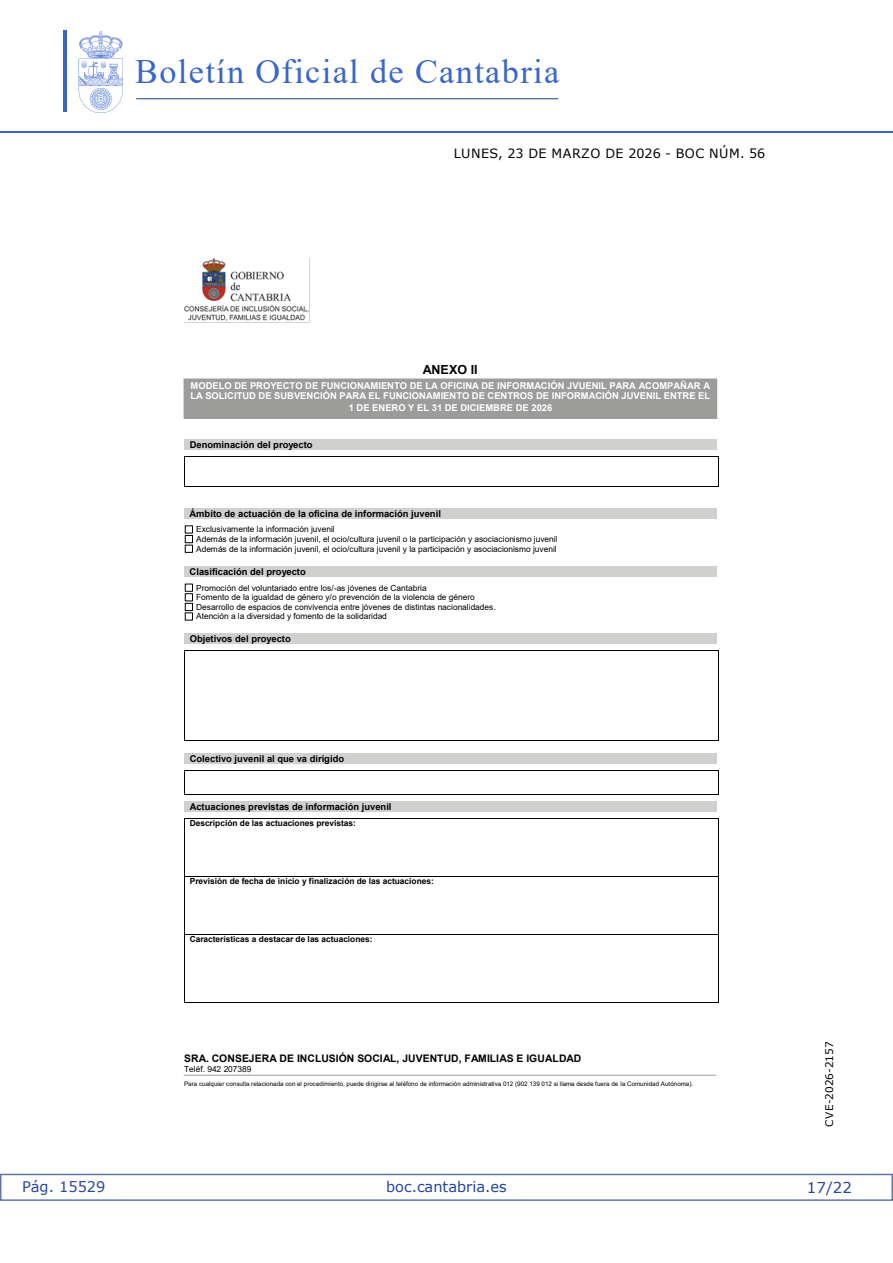
<style>
.page{position:relative;width:893px;height:1263px;background:#fff}
.page>*{position:absolute;margin:0;border:0;box-sizing:border-box;transform-origin:0 0}
.t1{font:34.2px "Times New Roman";letter-spacing:.04em;color:#3a66cc}
.t2{font:15px "Verdana 2";color:#27459e}
.t3{font:14.55px "Verdana 2";color:#27459e}
.t4{font:12.75px "Verdana 2";letter-spacing:.035em;color:#000}
.t5{font:700 12.45px "Arial";color:#000}
.t6{font:10.5px "Verdana 2";color:#000}
.t7{font:700 10.35px "Arial";color:#000}
.t8{font:700 9.45px/10.9px "Arial";color:#fff;text-align:center}
.t9{font:700 9.45px "Arial";color:#000}
.t10{font:8.4px/9.6px "Arial";letter-spacing:-.005em;color:#000}
.t11{font:700 8.4px "Arial";color:#000}
.t12{font:6.3px "Arial";letter-spacing:.005em;color:#000}
</style>
<div class="page">
<hr style="left:0;top:132px;width:893px;height:1px;background:#3a66cc">
<hr style="left:136px;top:99px;width:422px;height:1px;background:#2a4993">
<svg style="left:79px;top:31px;width:44px;height:82px"></svg>
<hr style="left:63px;top:30px;width:4px;height:82px;background:#3a66cc">
<div style="left:0;top:1174px;width:893px;height:27px;border:1px solid #5e73ae"></div>
<img style="left:184px;top:258px;width:125px;height:65px">
<hr style="left:184px;top:1075px;width:532px;height:1px;background:#9c9c9b">
<div style="left:184px;top:379px;width:533px;height:39px;background:#9c9c9b"></div>
<div style="left:184px;top:439px;width:532px;height:11px;background:#d0d0cf"></div>
<hr style="left:184px;top:456px;width:534px;height:1px;background:#000">
<hr style="left:184px;top:456px;width:1px;height:30px;background:#000">
<hr style="left:184px;top:486px;width:534px;height:1px;background:#000">
<hr style="left:718px;top:456px;width:1px;height:30px;background:#000">
<div style="left:185px;top:525px;width:8px;height:8px;border:1px solid #000"></div>
<div style="left:185px;top:535px;width:8px;height:8px;border:1px solid #000"></div>
<div style="left:185px;top:545px;width:8px;height:8px;border:1px solid #000"></div>
<div style="left:185px;top:584px;width:8px;height:8px;border:1px solid #000"></div>
<div style="left:185px;top:593px;width:8px;height:8px;border:1px solid #000"></div>
<div style="left:185px;top:603px;width:8px;height:8px;border:1px solid #000"></div>
<div style="left:185px;top:612px;width:8px;height:8px;border:1px solid #000"></div>
<div style="left:184px;top:633px;width:532px;height:11px;background:#d0d0cf"></div>
<hr style="left:184px;top:650px;width:534px;height:1px;background:#000">
<hr style="left:184px;top:651px;width:1px;height:90px;background:#000">
<hr style="left:184px;top:741px;width:534px;height:1px;background:#000">
<hr style="left:718px;top:651px;width:1px;height:90px;background:#000">
<div style="left:184px;top:753px;width:532px;height:11px;background:#d0d0cf"></div>
<hr style="left:184px;top:770px;width:534px;height:1px;background:#000">
<svg style="left:184px;top:771px;width:1px;height:23px"></svg>
<hr style="left:184px;top:794px;width:534px;height:1px;background:#000">
<svg style="left:718px;top:770px;width:1px;height:25px"></svg>
<div style="left:184px;top:801px;width:532px;height:11px;background:#d0d0cf"></div>
<hr style="left:184px;top:818px;width:534px;height:1px;background:#000">
<hr style="left:184px;top:818px;width:1px;height:58px;background:#000">
<hr style="left:718px;top:818px;width:1px;height:58px;background:#000">
<hr style="left:184px;top:876px;width:534px;height:1px;background:#000">
<hr style="left:184px;top:876px;width:1px;height:58px;background:#000">
<hr style="left:718px;top:876px;width:1px;height:58px;background:#000">
<hr style="left:184px;top:934px;width:534px;height:1px;background:#000">
<hr style="left:184px;top:935px;width:1px;height:67px;background:#000">
<hr style="left:184px;top:1002px;width:534px;height:1px;background:#000">
<hr style="left:718px;top:935px;width:1px;height:67px;background:#000">
<div style="left:184px;top:508px;width:532px;height:11px;background:#d0d0cf"></div>
<div style="left:184px;top:566px;width:532px;height:11px;background:#d0d0cf"></div>
<h1 class="t1" style="left:135px;top:47px;width:425px">Boletín Oficial de Cantabria</h1>
<h3 class="t4" style="left:454px;top:144px;width:313px">LUNES, 23 DE MARZO DE 2026 - BOC NÚM. 56</h3>
<p class="t5" style="left:423px;top:361px;width:56px">ANEXO II</p>
<p class="t8" style="left:190px;top:380px;width:521px">MODELO DE PROYECTO DE FUNCIONAMIENTO DE LA OFICINA DE INFORMACIÓN JVUENIL PARA ACOMPAÑAR A<br>LA SOLICITUD DE SUBVENCIÓN PARA EL FUNCIONAMIENTO DE CENTROS DE INFORMACIÓN JUVENIL ENTRE EL<br>1 DE ENERO Y EL 31 DE DICIEMBRE DE 2026</p>
<p class="t9" style="left:190px;top:438px;width:124px">Denominación del proyecto</p>
<p class="t9" style="left:190px;top:507px;width:253px">Ámbito de actuación de la oficina de información juvenil</p>
<p class="t10" style="left:196px;top:525px;width:363px">Exclusivamente la información juvenil<br>Además de la información juvenil, el ocio/cultura juvenil o la participación y asociacionismo juvenil<br>Además de la información juvenil, el ocio/cultura juvenil y la participación y asociacionismo juvenil</p>
<p class="t10" style="left:196px;top:583px;width:301px">Promoción del voluntariado entre los/-as jóvenes de Cantabria<br>Fomento de la igualdad de género y/o prevención de la violencia de género Desarrollo de espacios de convivencia entre jóvenes de distintas nacionalidades.<br>Atención a la diversidad y fomento de la solidaridad</p>
<p class="t9" style="left:190px;top:632px;width:103px">Objetivos del proyecto</p>
<p class="t9" style="left:190px;top:565px;width:118px">Clasificación del proyecto</p>
<p class="t9" style="left:190px;top:752px;width:156px">Colectivo juvenil al que va dirigido</p>
<p class="t9" style="left:190px;top:799px;width:203px">Actuaciones previstas de información juvenil</p>
<p class="t11" style="left:190px;top:817px;width:168px">Descripción de las actuaciones previstas:</p>
<p class="t11" style="left:190px;top:875px;width:246px">Previsión de fecha de inicio y finalización de las actuaciones:</p>
<p class="t11" style="left:190px;top:933px;width:184px">Características a destacar de las actuaciones:</p>
<p class="t7" style="left:184px;top:1051px;width:399px">SRA. CONSEJERA DE INCLUSIÓN SOCIAL, JUVENTUD, FAMILIAS E IGUALDAD</p>
<p class="t10" style="left:184px;top:1064px;width:69px">Teléf. 942 207389</p>
<p class="t12" style="left:184px;top:1079px;width:511px">Para cualquier consulta relacionada con el procedimiento, puede dirigirse al teléfono de información administrativa 012 (902 139 012 si llama desde fuera de la Comunidad Autónoma).</p>
<h3 class="t3" style="left:22px;top:1177px;width:85px">Pág. 15529</h3>
<h3 class="t3" style="left:386px;top:1177px;width:122px">boc.cantabria.es</h3>
<p class="t6" style="left:822px;top:1126px;width:87px;rotate:-90deg">CVE-2026-2157</p>
<h2 class="t2" style="left:807px;top:1177px;width:46px">17/22</h2>
</div>
